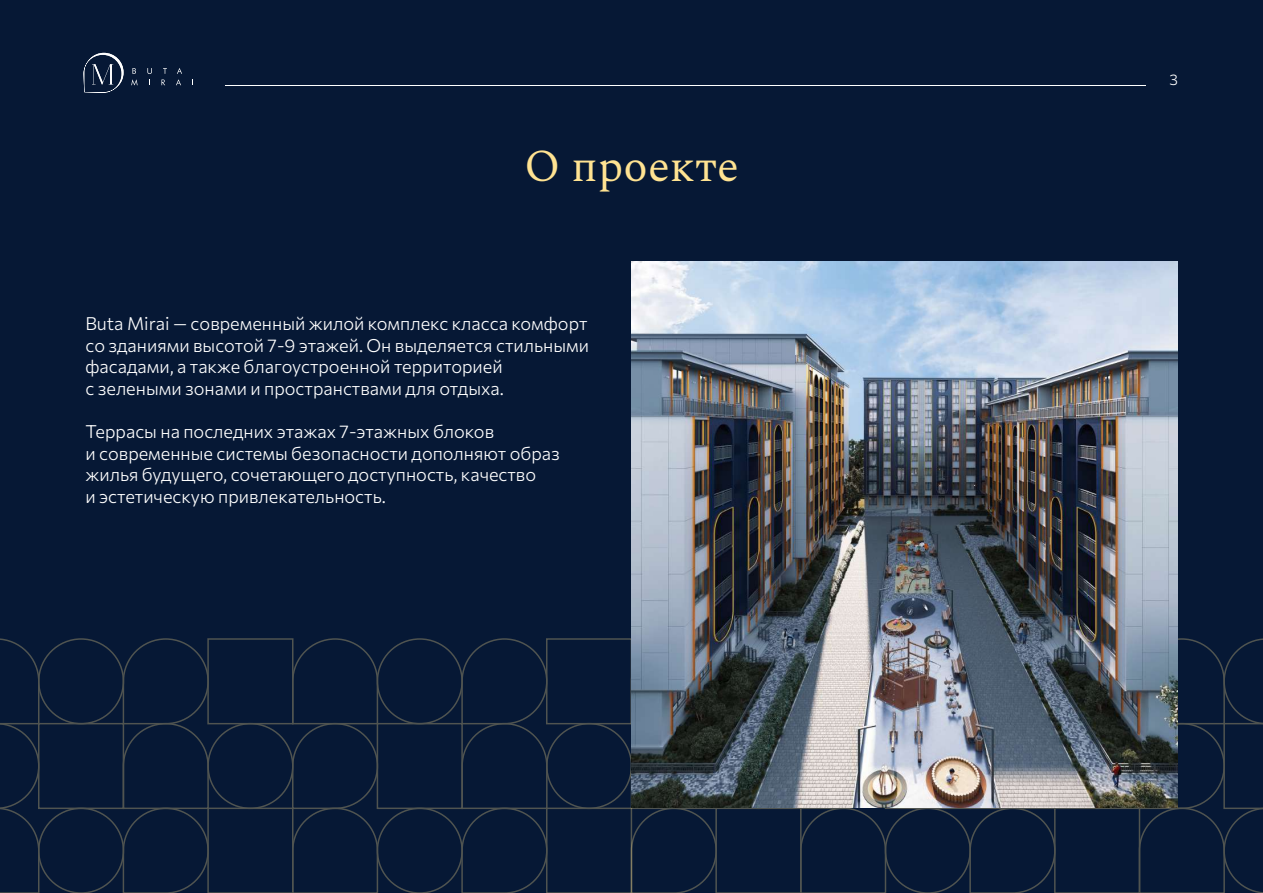
<style>
.page{position:relative;width:1263px;height:893px;background:#061835}
.page>*{position:absolute;margin:0;border:0;box-sizing:border-box;transform-origin:0 0}
.t1{font:45px "Spectral";color:#ffe392}
.t2{font:100 18px/21.6px "Commissioner";color:#fff}
.t3{font:100 15px "Commissioner";color:#fff}
</style>
<div class="page">
<svg style="left:631px;top:724px;width:87px;height:169px"></svg>
<svg style="left:1140px;top:638px;width:123px;height:255px"></svg>
<svg style="left:969px;top:808px;width:85px;height:85px"></svg>
<div style="left:885px;top:808px;width:86px;height:85px;border:2px solid #ffe392;border-radius:42px"></div>
<svg style="left:799px;top:808px;width:88px;height:85px"></svg>
<div style="left:377px;top:638px;width:86px;height:86px;border:2px solid #ffe392;border-radius:42px"></div>
<div style="left:546px;top:723px;width:86px;height:86px;border:2px solid #ffe392;border-radius:42px"></div>
<div style="left:38px;top:638px;width:86px;height:86px;border:2px solid #ffe392;border-radius:42px"></div>
<div style="left:207px;top:723px;width:86px;height:86px;border:2px solid #ffe392;border-radius:42px"></div>
<svg style="left:461px;top:639px;width:87px;height:254px"></svg>
<div style="left:377px;top:808px;width:86px;height:85px;border:2px solid #ffe392;border-radius:42px"></div>
<svg style="left:291px;top:638px;width:88px;height:255px"></svg>
<svg style="left:122px;top:639px;width:88px;height:254px"></svg>
<div style="left:38px;top:808px;width:86px;height:85px;border:2px solid #ffe392;border-radius:42px"></div>
<svg style="left:0;top:638px;width:40px;height:255px"></svg>
<img style="left:632px;top:262px;width:546px;height:546px">
<hr style="left:226px;top:85px;width:920px;height:1px;background:#fff">
<svg style="left:161px;top:80px;width:4px;height:5px"></svg>
<svg style="left:131px;top:68px;width:7px;height:17px"></svg>
<svg style="left:147px;top:68px;width:5px;height:6px"></svg>
<svg style="left:163px;top:68px;width:4px;height:6px"></svg>
<svg style="left:176px;top:68px;width:6px;height:17px"></svg>
<svg style="left:83px;top:53px;width:41px;height:40px"></svg>
<h1 class="t1" style="left:524px;top:133px;width:216px">О проекте</h1>
<p class="t2" style="left:85px;top:312px;width:505px">Buta Mirai — современный жилой комплекс класса комфорт со зданиями высотой 7-9 этажей. Он выделяется стильными фасадами, а также благоустроенной территорией<br>с зелеными зонами и пространствами для отдыха.</p>
<p class="t2" style="left:85px;top:420px;width:476px">Террасы на последних этажах 7-этажных блоков<br>и современные системы безопасности дополняют образ жилья будущего, сочетающего доступность, качество<br>и эстетическую привлекательность.</p>
<p class="t3" style="left:1169px;top:68px;width:10px">3</p>
</div>
